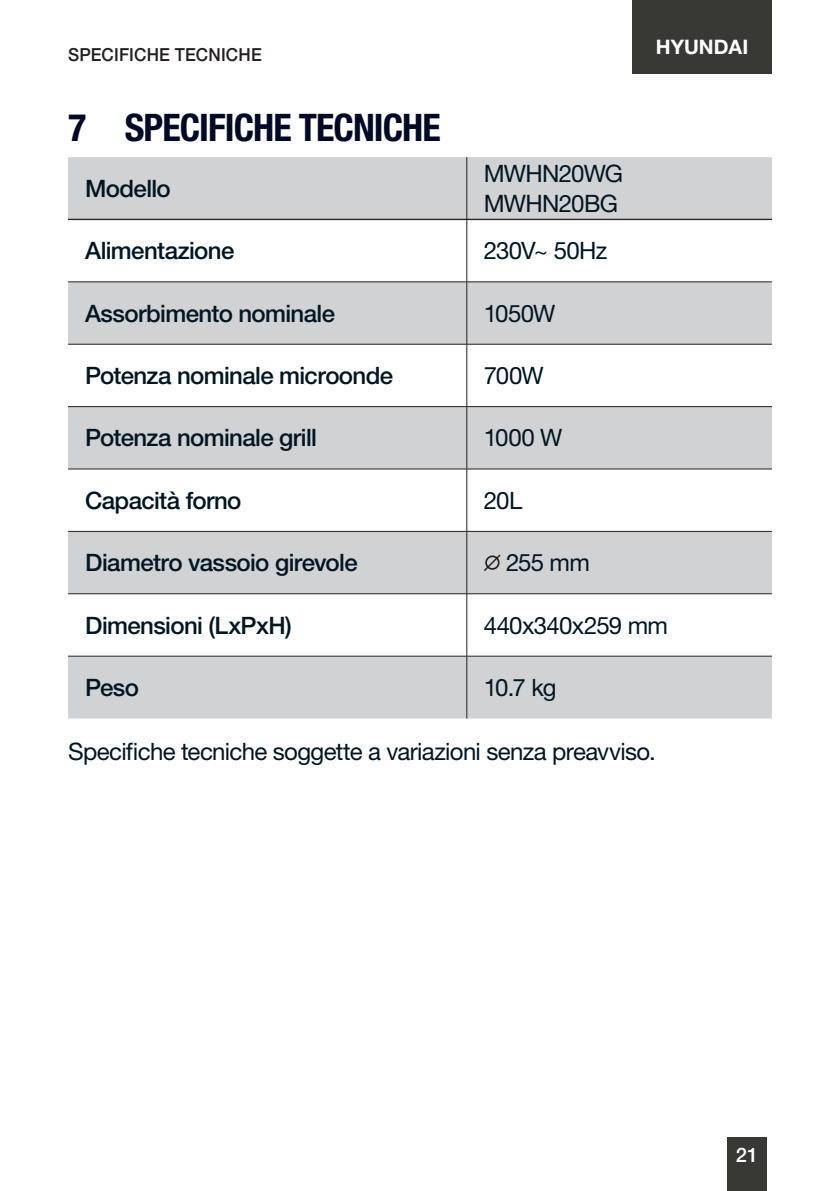
<style>
.page{position:relative;width:840px;height:1191px;background:#fff}
.page>*{position:absolute;margin:0;border:0;box-sizing:border-box;transform-origin:0 0}
.t1{font:700 condensed 38px "Helvetica Neue LT Std";letter-spacing:-.025em;color:#000926}
.Body{font:500 24px "Helvetica Neue LT Std";letter-spacing:-.025em;color:#011622}
.Body-2{font:24px "Helvetica Neue LT Std";letter-spacing:-.03em;color:#011622}
.t2{font:700 20px "Helvetica Neue LT Std";color:#fff}
.t3{font:500 20px "Helvetica Neue LT Std";color:#fff}
.t4{font:500 18px "Helvetica Neue LT Std";letter-spacing:.01em;color:#231f20;scale:.95 1}
</style>
<div class="page">
<div style="left:632px;top:0;width:139px;height:74px;background:#383935"></div>
<div style="left:727px;top:1137px;width:39px;height:54px;background:#383935"></div>
<svg style="left:68px;top:157px;width:703px;height:561px;fill:#d1d2d4"></svg>
<hr style="left:466px;top:157px;width:1px;height:62px;background:#231f20">
<hr style="left:466px;top:220px;width:1px;height:61px;background:#231f20">
<hr style="left:68px;top:281px;width:398px;height:1px;background:#231f20">
<hr style="left:466px;top:281px;width:305px;height:1px;background:#231f20">
<hr style="left:466px;top:282px;width:1px;height:62px;background:#231f20">
<hr style="left:68px;top:344px;width:398px;height:1px;background:#231f20">
<hr style="left:466px;top:344px;width:305px;height:1px;background:#231f20">
<hr style="left:466px;top:344px;width:1px;height:62px;background:#231f20">
<hr style="left:68px;top:406px;width:398px;height:1px;background:#231f20">
<hr style="left:466px;top:406px;width:305px;height:1px;background:#231f20">
<hr style="left:466px;top:407px;width:1px;height:62px;background:#231f20">
<hr style="left:68px;top:468px;width:398px;height:1px;background:#231f20">
<hr style="left:466px;top:468px;width:305px;height:1px;background:#231f20">
<hr style="left:466px;top:469px;width:1px;height:62px;background:#231f20">
<hr style="left:68px;top:531px;width:398px;height:1px;background:#231f20">
<hr style="left:466px;top:531px;width:305px;height:1px;background:#231f20">
<hr style="left:466px;top:531px;width:1px;height:62px;background:#231f20">
<hr style="left:68px;top:593px;width:398px;height:1px;background:#231f20">
<hr style="left:466px;top:593px;width:305px;height:1px;background:#231f20">
<hr style="left:466px;top:594px;width:1px;height:62px;background:#231f20">
<hr style="left:68px;top:656px;width:398px;height:1px;background:#231f20">
<hr style="left:466px;top:656px;width:305px;height:1px;background:#231f20">
<hr style="left:466px;top:656px;width:1px;height:62px;background:#231f20">
<hr style="left:68px;top:219px;width:398px;height:1px;background:#231f20">
<hr style="left:466px;top:219px;width:305px;height:1px;background:#231f20">
<svg style="left:482px;top:553px;width:20px;height:19px"></svg>
<p class="t4" style="left:68px;top:44px;width:205px">SPECIFICHE TECNICHE</p>
<p class="t1" style="left:68px;top:104px;width:374px">7 SPECIFICHE TECNICHE</p>
<p class="Body" style="left:85px;top:174px;width:87px">Modello</p>
<p class="Body-2" style="left:483px;top:159px;width:141px">MWHN20WG</p>
<p class="Body-2" style="left:483px;top:189px;width:135px">MWHN20BG</p>
<p class="Body" style="left:85px;top:236px;width:151px">Alimentazione</p>
<p class="Body-2" style="left:483px;top:236px;width:125px">230V~ 50Hz</p>
<p class="Body" style="left:85px;top:299px;width:251px">Assorbimento nominale</p>
<p class="Body-2" style="left:483px;top:299px;width:73px">1050W</p>
<p class="Body" style="left:85px;top:361px;width:309px">Potenza nominale microonde</p>
<p class="Body-2" style="left:483px;top:361px;width:61px">700W</p>
<p class="Body" style="left:85px;top:423px;width:233px">Potenza nominale grill</p>
<p class="Body-2" style="left:483px;top:423px;width:80px">1000 W</p>
<p class="Body" style="left:85px;top:486px;width:158px">Capacità forno</p>
<p class="Body-2" style="left:483px;top:486px;width:40px">20L</p>
<p class="t2" style="left:655px;top:34px;width:94px">HYUNDAI</p>
<p class="Body" style="left:85px;top:548px;width:274px">Diametro vassoio girevole</p>
<p class="Body-2" style="left:505px;top:548px;width:85px">255 mm</p>
<p class="Body" style="left:85px;top:610px;width:208px">Dimensioni (LxPxH)</p>
<p class="Body-2" style="left:483px;top:610px;width:185px">440x340x259 mm</p>
<p class="Body" style="left:85px;top:673px;width:55px">Peso</p>
<p class="Body-2" style="left:483px;top:673px;width:74px">10.7 kg</p>
<p class="Body-2" style="left:68px;top:737px;width:588px">Specifiche tecniche soggette a variazioni senza preavviso.</p>
<p class="t3" style="left:735px;top:1142px;width:24px">21</p>
</div>
